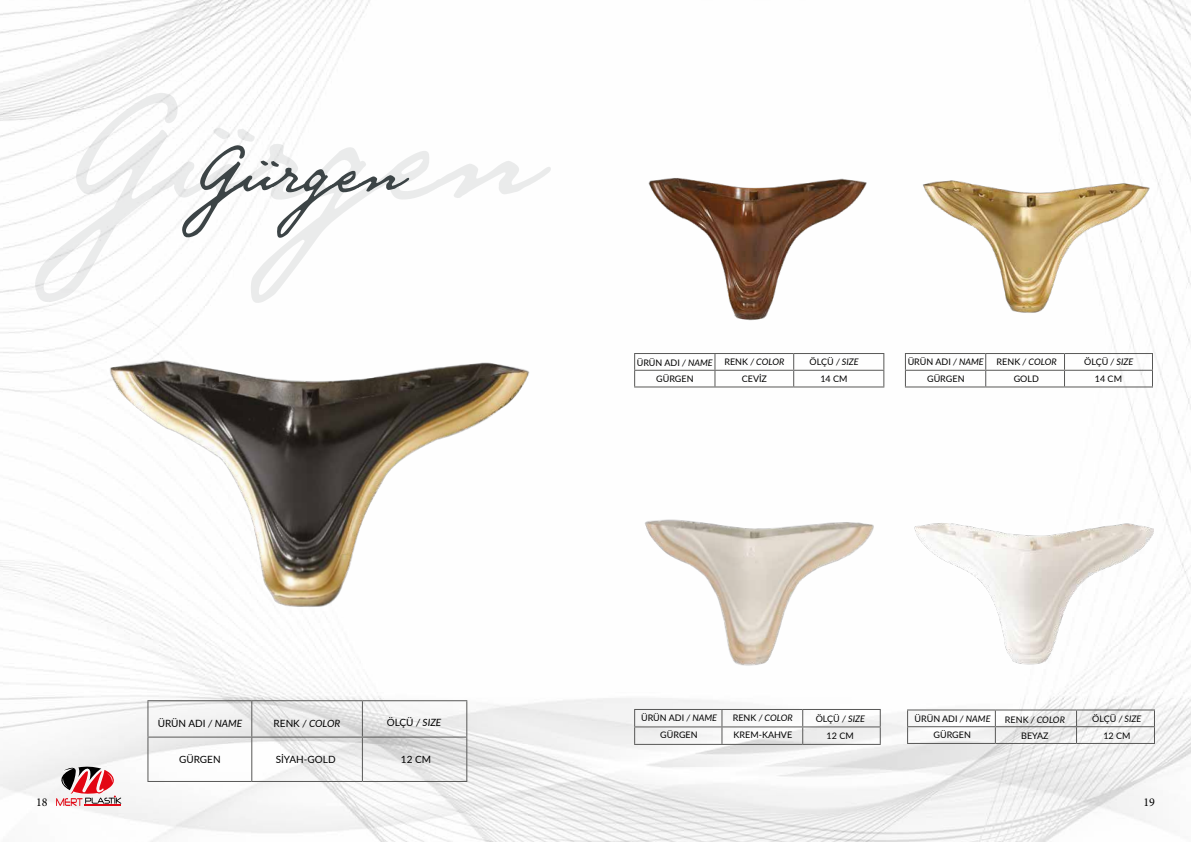
<style>
.page{position:relative;width:1191px;height:842px;background:#fff}
.page>*{position:absolute;margin:0;border:0;box-sizing:border-box;transform-origin:0 0}
.t1{font:150px "Atatrk";color:#3c4446}
.t2{font:66px "Atatrk";color:#3c4446}
.t3{font:12px "Minion Pro";color:#000}
.t4{font:10px "Lato";color:#000}
.t5{font:italic 10px "Lato";color:#000}
.t6{font:9px/17.2px "Lato";color:#000;text-align:center}
.t7{font:italic 9px "Lato";color:#000}
.s1{font-style:normal}
.s2{font-style:italic}
</style>
<div class="page">
<img style="left:0;top:0;width:1191px;height:842px">
<img style="left:68px;top:258px;width:492px;height:417px">
<hr style="left:147px;top:700px;width:105px;height:1px;background:#575756">
<hr style="left:147px;top:701px;width:1px;height:36px;background:#575756">
<hr style="left:252px;top:700px;width:110px;height:1px;background:#575756">
<hr style="left:251px;top:701px;width:1px;height:36px;background:#575756">
<hr style="left:362px;top:700px;width:105px;height:1px;background:#575756">
<hr style="left:362px;top:701px;width:1px;height:36px;background:#575756">
<hr style="left:466px;top:701px;width:1px;height:36px;background:#575756">
<hr style="left:147px;top:737px;width:105px;height:1px;background:#575756">
<hr style="left:147px;top:738px;width:1px;height:43px;background:#575756">
<hr style="left:252px;top:737px;width:110px;height:1px;background:#575756">
<hr style="left:251px;top:738px;width:1px;height:43px;background:#575756">
<hr style="left:362px;top:737px;width:105px;height:1px;background:#575756">
<hr style="left:362px;top:738px;width:1px;height:43px;background:#575756">
<hr style="left:466px;top:738px;width:1px;height:43px;background:#575756">
<hr style="left:147px;top:781px;width:105px;height:1px;background:#575756">
<hr style="left:252px;top:781px;width:110px;height:1px;background:#575756">
<hr style="left:362px;top:781px;width:105px;height:1px;background:#575756">
<img style="left:631px;top:91px;width:249px;height:260px">
<img style="left:902px;top:107px;width:249px;height:244px">
<img style="left:631px;top:453px;width:249px;height:249px">
<img style="left:904px;top:469px;width:249px;height:233px">
<hr style="left:634px;top:353px;width:81px;height:1px;background:#575756">
<hr style="left:715px;top:353px;width:78px;height:1px;background:#575756">
<hr style="left:793px;top:353px;width:91px;height:1px;background:#575756">
<hr style="left:634px;top:370px;width:81px;height:1px;background:#575756">
<svg style="left:634px;top:354px;width:1px;height:32px"></svg>
<hr style="left:715px;top:370px;width:78px;height:1px;background:#575756">
<svg style="left:714px;top:354px;width:1px;height:32px"></svg>
<hr style="left:793px;top:370px;width:91px;height:1px;background:#575756">
<svg style="left:793px;top:354px;width:1px;height:32px"></svg>
<svg style="left:883px;top:354px;width:1px;height:32px"></svg>
<hr style="left:634px;top:386px;width:81px;height:1px;background:#575756">
<hr style="left:715px;top:386px;width:78px;height:1px;background:#575756">
<hr style="left:793px;top:386px;width:91px;height:1px;background:#575756">
<hr style="left:905px;top:353px;width:80px;height:1px;background:#575756">
<hr style="left:985px;top:353px;width:79px;height:1px;background:#575756">
<hr style="left:1064px;top:353px;width:89px;height:1px;background:#575756">
<hr style="left:905px;top:370px;width:80px;height:1px;background:#575756">
<svg style="left:905px;top:354px;width:1px;height:32px"></svg>
<hr style="left:985px;top:370px;width:79px;height:1px;background:#575756">
<svg style="left:985px;top:354px;width:1px;height:32px"></svg>
<hr style="left:1064px;top:370px;width:89px;height:1px;background:#575756">
<svg style="left:1064px;top:354px;width:1px;height:32px"></svg>
<svg style="left:1152px;top:354px;width:1px;height:32px"></svg>
<hr style="left:905px;top:386px;width:80px;height:1px;background:#575756">
<hr style="left:985px;top:386px;width:79px;height:1px;background:#575756">
<hr style="left:1064px;top:386px;width:89px;height:1px;background:#575756">
<hr style="left:634px;top:709px;width:88px;height:1px;background:#575756">
<hr style="left:722px;top:709px;width:80px;height:1px;background:#575756">
<hr style="left:802px;top:709px;width:78px;height:1px;background:#575756">
<hr style="left:634px;top:726px;width:88px;height:1px;background:#575756">
<svg style="left:634px;top:710px;width:1px;height:34px"></svg>
<hr style="left:722px;top:726px;width:80px;height:1px;background:#575756">
<svg style="left:721px;top:710px;width:1px;height:34px"></svg>
<hr style="left:802px;top:726px;width:78px;height:1px;background:#575756">
<svg style="left:802px;top:710px;width:1px;height:34px"></svg>
<svg style="left:879px;top:710px;width:1px;height:34px"></svg>
<hr style="left:634px;top:744px;width:88px;height:1px;background:#575756">
<hr style="left:722px;top:744px;width:80px;height:1px;background:#575756">
<hr style="left:802px;top:744px;width:78px;height:1px;background:#575756">
<hr style="left:907px;top:709px;width:88px;height:1px;background:#575756">
<hr style="left:995px;top:709px;width:81px;height:1px;background:#575756">
<hr style="left:1076px;top:709px;width:79px;height:1px;background:#575756">
<hr style="left:907px;top:726px;width:88px;height:1px;background:#575756">
<svg style="left:907px;top:710px;width:1px;height:33px"></svg>
<hr style="left:995px;top:726px;width:81px;height:1px;background:#575756">
<svg style="left:994px;top:710px;width:1px;height:33px"></svg>
<hr style="left:1076px;top:726px;width:79px;height:1px;background:#575756">
<svg style="left:1076px;top:710px;width:1px;height:33px"></svg>
<svg style="left:1154px;top:710px;width:1px;height:33px"></svg>
<hr style="left:907px;top:743px;width:88px;height:1px;background:#575756">
<hr style="left:995px;top:743px;width:81px;height:1px;background:#575756">
<hr style="left:1076px;top:743px;width:79px;height:1px;background:#575756">
<svg style="left:56px;top:763px;width:66px;height:43px"></svg>
<h1 class="t1" style="left:70px;top:58px;width:457px">Gürgen</h1>
<h2 class="t2" style="left:197px;top:130px;width:202px">Gürgen</h2>
<p class="t7" style="left:724px;top:355px;width:61px"><span class="s1">RENK</span> / COLOR</p>
<p class="t7" style="left:809px;top:355px;width:51px"><span class="s1">ÖLÇÜ</span> / SIZE</p>
<p class="t7" style="left:996px;top:355px;width:61px"><span class="s1">RENK</span> / COLOR</p>
<p class="t7" style="left:1084px;top:355px;width:51px"><span class="s1">ÖLÇÜ</span> / SIZE</p>
<p class="t6" style="left:636px;top:353px;width:78px">ÜRÜN ADI <span class="s2">/ NAME</span></p>
<p class="t6" style="left:907px;top:353px;width:78px">ÜRÜN ADI <span class="s2">/ NAME</span></p>
<p class="t6" style="left:656px;top:370px;width:39px">GÜRGEN</p>
<p class="t6" style="left:742px;top:369px;width:27px">CEVİZ</p>
<p class="t6" style="left:820px;top:370px;width:29px">14 CM</p>
<p class="t6" style="left:927px;top:370px;width:39px">GÜRGEN</p>
<p class="t6" style="left:1013px;top:370px;width:27px">GOLD</p>
<p class="t6" style="left:1094px;top:370px;width:29px">14 CM</p>
<p class="t5" style="left:274px;top:716px;width:68px"><span class="s1">RENK</span> / COLOR</p>
<p class="t5" style="left:387px;top:715px;width:56px"><span class="s1">ÖLÇÜ</span> / SIZE</p>
<p class="t4" style="left:158px;top:716px;width:86px">ÜRÜN ADI <span class="s2">/ NAME</span></p>
<p class="t4" style="left:179px;top:752px;width:43px">GÜRGEN</p>
<p class="t4" style="left:276px;top:752px;width:61px">SİYAH-GOLD</p>
<p class="t4" style="left:401px;top:752px;width:32px">12 CM</p>
<p class="t6" style="left:641px;top:709px;width:78px">ÜRÜN ADI <span class="s2">/ NAME<br></span>GÜRGEN</p>
<p class="t7" style="left:733px;top:711px;width:61px"><span class="s1">RENK</span> / COLOR</p>
<p class="t7" style="left:815px;top:712px;width:51px"><span class="s1">ÖLÇÜ</span> / SIZE</p>
<p class="t6" style="left:914px;top:710px;width:78px;line-height:16.6px">ÜRÜN ADI <span class="s2">/ NAME<br></span>GÜRGEN</p>
<p class="t6" style="left:733px;top:725px;width:60px">KREM-KAHVE</p>
<p class="t6" style="left:826px;top:727px;width:29px">12 CM</p>
<p class="t7" style="left:1005px;top:713px;width:61px"><span class="s1">RENK</span> / COLOR</p>
<p class="t7" style="left:1092px;top:713px;width:51px"><span class="s1">ÖLÇÜ</span> / SIZE</p>
<p class="t6" style="left:1021px;top:727px;width:29px">BEYAZ</p>
<p class="t6" style="left:1103px;top:727px;width:29px">12 CM</p>
<h3 class="t3" style="left:36px;top:795px;width:13px">18</h3>
<h3 class="t3" style="left:1143px;top:795px;width:13px">19</h3>
</div>
